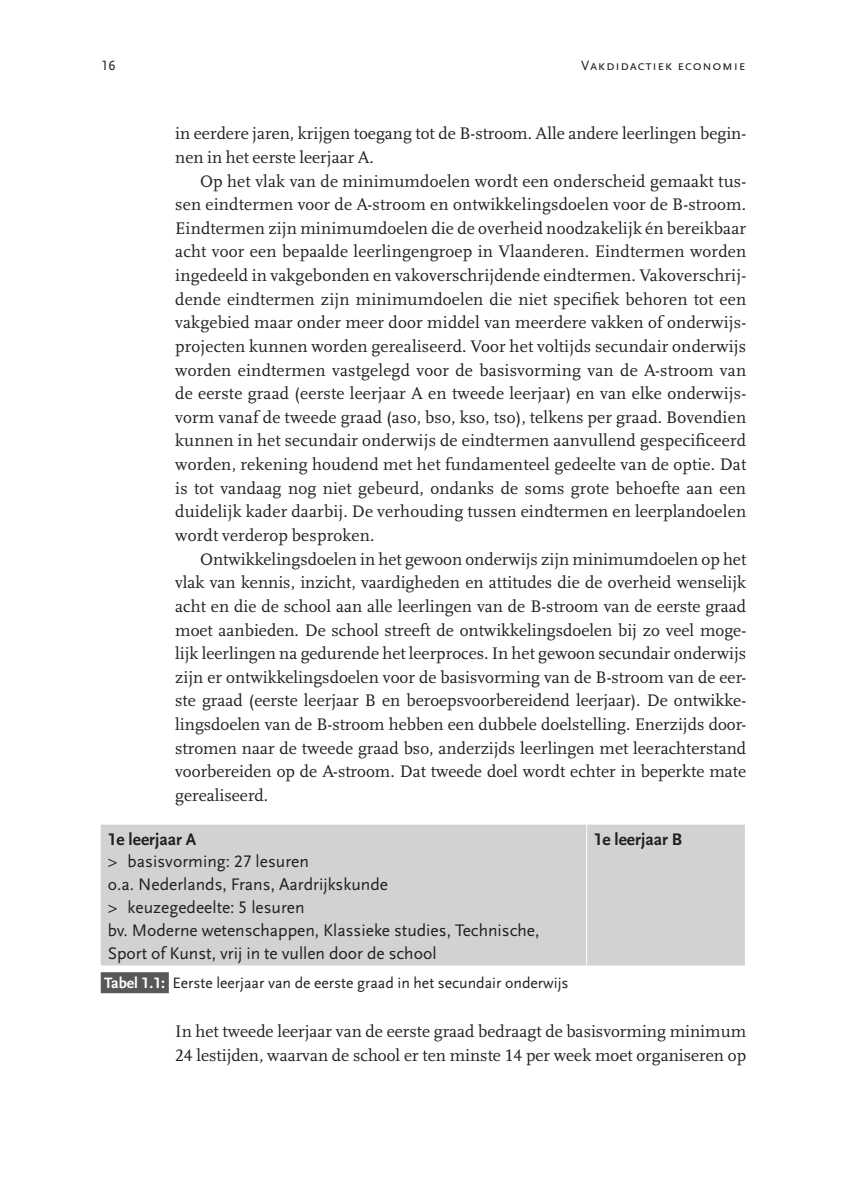
<style>
.page{position:relative;width:847px;height:1194px;background:#fff}
.page>*{position:absolute;margin:0;border:0;box-sizing:border-box;transform-origin:0 0}
.t1{font:17.5px/23.6px "Scala LF";color:#231f20}
.t2{font:17.5px/22.8px "Scala Sans LF";color:#231f20}
.t3{font:700 17.5px "Scala Sans LF";color:#231f20}
.t4{font:15.75px "Scala Sans LF";color:#231f20}
.t5{font:14px "Scala Sans LF Caps";letter-spacing:.05em;color:#231f20}
.s1{font-weight:700}
.s2{font-family:"Scala LF"}
.s3{font-weight:700;color:#fff}
</style>
<div class="page">
<div style="left:101px;top:972px;width:68px;height:21px;background:#57585a"></div>
<div style="left:101px;top:824px;width:643px;height:141px;background:#d1d2d4"></div>
<hr style="left:586px;top:824px;width:1px;height:141px;background:#fff">
<p class="t5" style="left:101px;top:58px;width:15px">16</p>
<p class="t5" style="left:581px;top:58px;width:166px">Vakdidactiek economie</p>
<p class="t1" style="left:175px;top:122px;width:572px">in eerdere jaren, krijgen toegang tot de B-stroom. Alle andere leerlingen begin&shy;nen in het eerste leerjaar A.</p>
<p class="t1" style="left:175px;top:169px;width:572px;text-align:justify;text-indent:25px">Op het vlak van de minimumdoelen wordt een onderscheid gemaakt tus&shy;sen eindtermen voor de A-stroom en ontwikkelingsdoelen voor de B-stroom.<br>Eindtermen zijn minimumdoelen die de overheid noodzakelijk én bereikbaar acht voor een bepaalde leerlingengroep in Vlaanderen. Eindtermen worden ingedeeld in vakgebonden en vakoverschrijdende eindtermen. Vakoverschrij&shy;dende eindtermen zijn minimumdoelen die niet specifiek behoren tot een vakgebied maar onder meer door middel van meerdere vakken of onderwijs&shy;projecten kunnen worden gerealiseerd. Voor het voltijds secundair onderwijs worden eindtermen vastgelegd voor de basisvorming van de A-stroom van de eerste graad (eerste leerjaar A en tweede leerjaar) en van elke onderwijs&shy;vorm vanaf de tweede graad (aso, bso, kso, tso), telkens per graad. Bovendien kunnen in het secundair onderwijs de eindtermen aanvullend gespecificeerd worden, rekening houdend met het fundamenteel gedeelte van de optie. Dat is tot vandaag nog niet gebeurd, ondanks de soms grote behoefte aan een duidelijk kader daarbij. De verhouding tussen eindtermen en leerplandoelen wordt verderop besproken.</p>
<p class="t1" style="left:175px;top:547px;width:572px;text-align:justify;text-indent:25px">Ontwikkelingsdoelen in het gewoon onderwijs zijn minimumdoelen op het vlak van kennis, inzicht, vaardigheden en attitudes die de overheid wenselijk acht en die de school aan alle leerlingen van de B-stroom van de eerste graad moet aanbieden. De school streeft de ontwikkelingsdoelen bij zo veel moge&shy;lijk leerlingen na gedurende het leerproces. In het gewoon secundair onderwijs zijn er ontwikkelingsdoelen voor de basisvorming van de B-stroom van de eer&shy;ste graad (eerste leerjaar B en beroepsvoorbereidend leerjaar). De ontwikke&shy;lingsdoelen van de B-stroom hebben een dubbele doelstelling. Enerzijds door&shy;stromen naar de tweede graad bso, anderzijds leerlingen met leerachterstand voorbereiden op de A-stroom. Dat tweede doel wordt echter in beperkte mate gerealiseerd.</p>
<p class="t2" style="left:108px;top:828px;width:433px"><span class="s1">1e leerjaar A<br></span><span class="s2">&gt;</span> basisvorming: 27 lesuren<br>o.a. Nederlands, Frans, Aardrijkskunde<br><span class="s2">&gt;</span> keuzegedeelte: 5 lesuren<br>bv. Moderne wetenschappen, Klassieke studies, Technische, Sport of Kunst, vrij in te vullen door de school</p>
<p class="t3" style="left:593px;top:829px;width:88px">1e leerjaar B</p>
<p class="t4" style="left:104px;top:974px;width:465px"><span class="s3">Tabel 1.1:</span> Eerste leerjaar van de eerste graad in het secundair onderwijs</p>
<p class="t1" style="left:175px;top:1020px;width:572px">In het tweede leerjaar van de eerste graad bedraagt de basisvorming minimum<br>24 lestijden, waarvan de school er ten minste 14 per week moet organiseren op</p>
</div>
